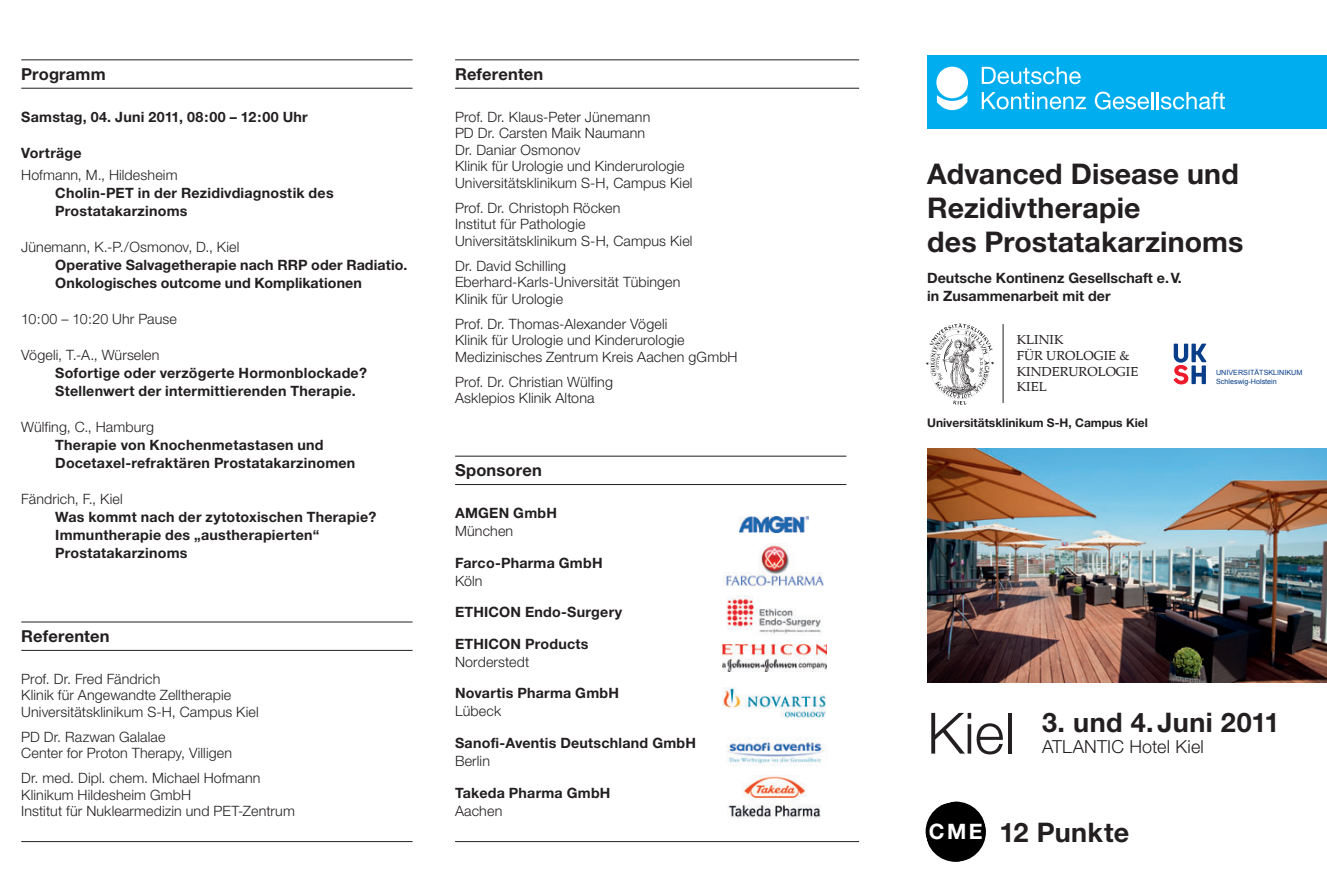
<style>
.page{position:relative;width:1327px;height:893px;background:#fff}
.page>*{position:absolute;margin:0;border:0;box-sizing:border-box;transform-origin:0 0}
.t1{font:300 57px "Helvetica Neue";color:#231f20}
.t2{font:700 28.5px/34.2px "Helvetica Neue";letter-spacing:.005em;color:#231f20}
.t3{font:700 27px "Helvetica Neue";letter-spacing:.015em;color:#231f20}
.t4{font:700 21.3px "Helvetica Neue";color:#fff}
.t5{font:300 18px "Helvetica Neue";letter-spacing:.01em;color:#231f20}
.t6{font:700 16.5px "Helvetica Neue";letter-spacing:.01em;color:#231f20}
.t7{font:300 14.25px/16.5px "Helvetica Neue";letter-spacing:.01em;color:#231f20}
.t8{font:700 14.25px/18px "Helvetica Neue";letter-spacing:.015em;color:#231f20}
.t9{font:13.05px/15.8px "Palatino";color:#231f20}
.t10{font:700 12px "Helvetica Neue";color:#231f20}
.t11{font:7.2px/8.7px "Arial";color:#083e89}
</style>
<div class="page">
<hr style="left:21px;top:88px;width:391px;height:1px;background:#231f20">
<hr style="left:21px;top:59px;width:391px;height:1px;background:#231f20">
<hr style="left:455px;top:88px;width:404px;height:1px;background:#231f20">
<hr style="left:455px;top:59px;width:404px;height:1px;background:#231f20">
<hr style="left:21px;top:841px;width:391px;height:1px;background:#231f20">
<hr style="left:455px;top:841px;width:404px;height:1px;background:#231f20">
<hr style="left:21px;top:650px;width:391px;height:1px;background:#231f20">
<hr style="left:21px;top:622px;width:391px;height:1px;background:#231f20">
<hr style="left:455px;top:484px;width:391px;height:1px;background:#231f20">
<hr style="left:455px;top:456px;width:391px;height:1px;background:#231f20">
<img style="left:739px;top:516px;width:69px;height:17px">
<img style="left:723px;top:543px;width:101px;height:44px">
<img style="left:726px;top:596px;width:95px;height:38px">
<img style="left:723px;top:644px;width:104px;height:27px">
<img style="left:723px;top:688px;width:103px;height:31px">
<img style="left:727px;top:776px;width:94px;height:43px">
<img style="left:726px;top:739px;width:98px;height:27px">
<svg style="left:925px;top:801px;width:61px;height:61px"></svg>
<img style="left:927px;top:449px;width:400px;height:233px">
<div style="left:927px;top:55px;width:400px;height:74px;background:#00aeef"></div>
<div style="left:936px;top:67px;width:32px;height:31px;background:#fff;border-radius:50%"></div>
<svg style="left:937px;top:95px;width:30px;height:15px"></svg>
<svg style="left:981px;top:67px;width:99px;height:17px"></svg>
<svg style="left:981px;top:92px;width:105px;height:17px"></svg>
<svg style="left:1095px;top:92px;width:130px;height:18px"></svg>
<hr style="left:1002px;top:324px;width:1px;height:79px;background:#231f20">
<img style="left:926px;top:323px;width:67px;height:82px">
<svg style="left:1173px;top:343px;width:33px;height:41px"></svg>
<p class="t6" style="left:21px;top:68px;width:86px">Programm</p>
<p class="t6" style="left:455px;top:68px;width:90px">Referenten</p>
<p class="t8" style="left:21px;top:109px;width:288px">Samstag, 04. Juni 2011, 08:00 – 12:00 Uhr</p>
<p class="t8" style="left:21px;top:145px;width:62px">Vorträge</p>
<p class="t7" style="left:21px;top:168px;width:158px">Hofmann, M., Hildesheim</p>
<p class="t8" style="left:55px;top:185px;width:280px">Cholin-PET in der Rezidivdiagnostik des<br>Prostatakarzinoms</p>
<p class="t7" style="left:21px;top:240px;width:220px">Jünemann, K.-P./Osmonov, D., Kiel</p>
<p class="t8" style="left:55px;top:257px;width:353px">Operative Salvagetherapie nach RRP oder Radiatio.<br>Onkologisches outcome und Komplikationen</p>
<p class="t7" style="left:21px;top:312px;width:157px">10:00 – 10:20 Uhr Pause</p>
<p class="t7" style="left:21px;top:348px;width:140px">Vögeli, T.-A., Würselen</p>
<p class="t8" style="left:55px;top:365px;width:313px">Sofortige oder verzögerte Hormonblockade?<br>Stellenwert der intermittierenden Therapie.</p>
<p class="t7" style="left:21px;top:420px;width:134px">Wülfing, C., Hamburg</p>
<p class="t8" style="left:55px;top:437px;width:302px">Therapie von Knochenmetastasen und<br>Docetaxel-refraktären Prostatakarzinomen</p>
<p class="t7" style="left:21px;top:492px;width:103px">Fändrich, F., Kiel</p>
<p class="t8" style="left:55px;top:509px;width:323px">Was kommt nach der zytotoxischen Therapie?<br>Immuntherapie des „austherapierten“<br>Prostatakarzinoms</p>
<p class="t6" style="left:21px;top:630px;width:90px">Referenten</p>
<p class="t7" style="left:21px;top:672px;width:239px">Prof. Dr. Fred Fändrich<br>Klinik für Angewandte Zelltherapie<br>Universitätsklinikum S-H, Campus Kiel</p>
<p class="t7" style="left:21px;top:730px;width:212px">PD Dr. Razwan Galalae<br>Center for Proton Therapy, Villigen</p>
<p class="t7" style="left:21px;top:771px;width:275px">Dr. med. Dipl. chem. Michael Hofmann<br>Klinikum Hildesheim GmbH<br>Institut für Nuklearmedizin und PET-Zentrum</p>
<p class="t7" style="left:455px;top:110px;width:239px">Prof. Dr. Klaus-Peter Jünemann<br>PD Dr. Carsten Maik Naumann<br>Dr. Daniar Osmonov<br>Klinik für Urologie und Kinderurologie<br>Universitätsklinikum S-H, Campus Kiel</p>
<p class="t7" style="left:455px;top:201px;width:239px">Prof. Dr. Christoph Röcken<br>Institut für Pathologie<br>Universitätsklinikum S-H, Campus Kiel</p>
<p class="t7" style="left:455px;top:259px;width:227px">Dr. David Schilling<br>Eberhard-Karls-Universität Tübingen<br>Klinik für Urologie</p>
<p class="t7" style="left:455px;top:317px;width:284px">Prof. Dr. Thomas-Alexander Vögeli<br>Klinik für Urologie und Kinderurologie<br>Medizinisches Zentrum Kreis Aachen gGmbH</p>
<p class="t7" style="left:455px;top:375px;width:159px">Prof. Dr. Christian Wülfing<br>Asklepios Klinik Altona</p>
<p class="t6" style="left:455px;top:465px;width:88px">Sponsoren</p>
<p class="t8" style="left:455px;top:505px;width:103px">AMGEN GmbH</p>
<p class="t7" style="left:455px;top:524px;width:60px">München</p>
<p class="t8" style="left:455px;top:555px;width:149px">Farco-Pharma GmbH</p>
<p class="t7" style="left:455px;top:574px;width:29px">Köln</p>
<p class="t8" style="left:455px;top:604px;width:169px">ETHICON Endo-Surgery</p>
<p class="t8" style="left:455px;top:636px;width:135px">ETHICON Products</p>
<p class="t7" style="left:455px;top:655px;width:76px">Norderstedt</p>
<p class="t8" style="left:455px;top:686px;width:165px">Novartis Pharma GmbH</p>
<p class="t7" style="left:455px;top:704px;width:48px">Lübeck</p>
<p class="t8" style="left:455px;top:735px;width:242px">Sanofi-Aventis Deutschland GmbH</p>
<p class="t7" style="left:455px;top:754px;width:36px">Berlin</p>
<p class="t8" style="left:455px;top:785px;width:157px">Takeda Pharma GmbH</p>
<p class="t7" style="left:455px;top:804px;width:49px">Aachen</p>
<h2 class="t2" style="left:927px;top:159px;width:318px">Advanced Disease und<br>Rezidivtherapie<br>des Prostatakarzinoms</h2>
<p class="t8" style="left:927px;top:270px;width:256px">Deutsche Kontinenz Gesellschaft e. V. in Zusammenarbeit mit der</p>
<p class="t9" style="left:1017px;top:332px;width:123px">KLINIK<br>FÜR UROLOGIE &amp;<br>KINDERUROLOGIE<br>KIEL</p>
<p class="t10" style="left:927px;top:418px;width:222px">Universitätsklinikum S-H, Campus Kiel</p>
<p class="t11" style="left:1216px;top:368px;width:88px">UNIVERSITÄTSKLINIKUM<br>Schleswig-Holstein</p>
<h1 class="t1" style="left:927px;top:713px;width:89px">Kiel</h1>
<h3 class="t3" style="left:1042px;top:713px;width:239px">3. und 4. Juni 2011</h3>
<p class="t5" style="left:1042px;top:741px;width:163px">ATLANTIC Hotel Kiel</p>
<h3 class="t4" style="left:929px;top:824px;width:55px">CME</h3>
<h3 class="t3" style="left:999px;top:823px;width:131px">12 Punkte</h3>
</div>
